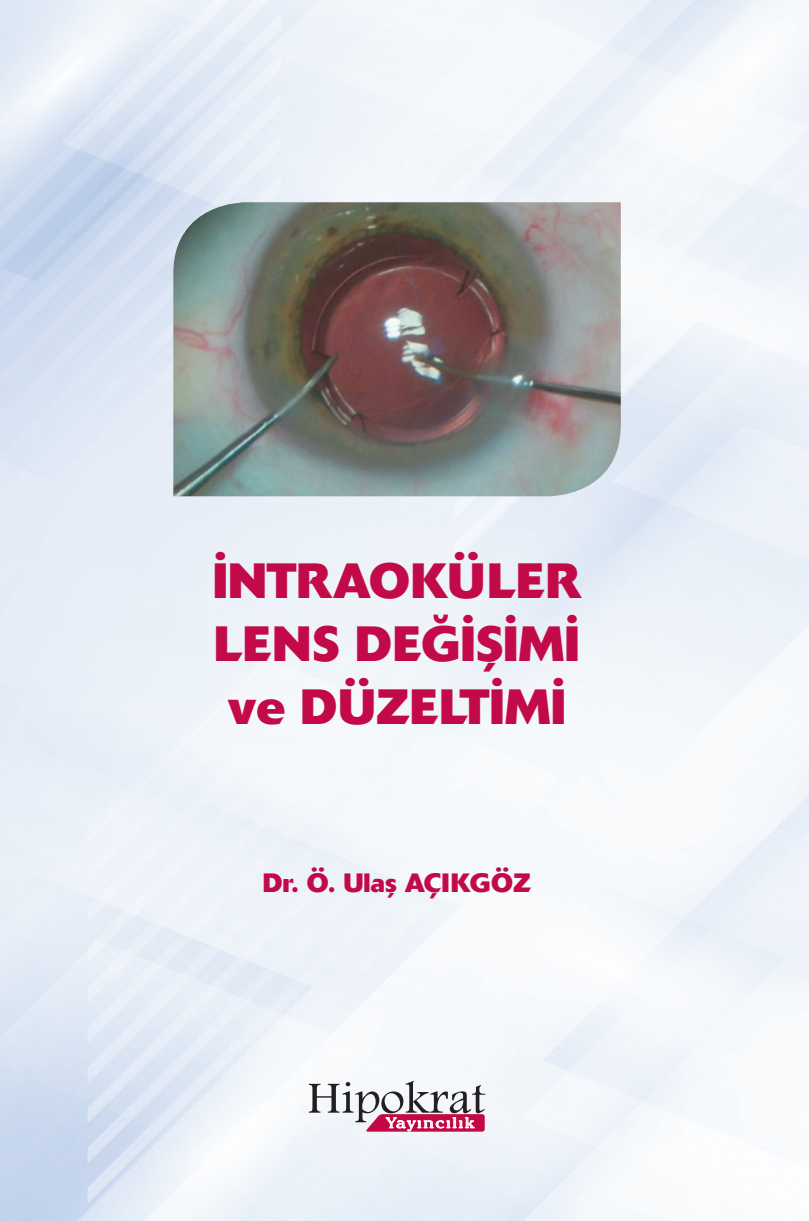
<style>
.page{position:relative;width:809px;height:1221px;background:#fff}
.page>*{position:absolute;margin:0;border:0;box-sizing:border-box;transform-origin:0 0}
.t1{font:700 49px/63px "Delta";color:#c30a49;text-align:justify}
.t2{font:700 26.25px "Delta";color:#c30a49}
.t3{font:14.53px "Cheltenham";letter-spacing:.1em;color:#fff;scale:1.2 1}
</style>
<div class="page">
<img style="left:0;top:0;width:809px;height:1220px">
<svg style="left:309px;top:1080px;width:176px;height:51px"></svg>
<img style="left:173px;top:202px;width:447px;height:294px">
<p class="t1" style="left:213px;top:549px;width:370px">İNTRAOKÜLER LENS DEĞİŞİMİ ve DÜZELTİMİ</p>
<p class="t2" style="left:263px;top:866px;width:270px">Dr. Ö. Ulaş AÇIKGÖZ</p>
<p class="t3" style="left:386px;top:1113px;width:75px">Yayıncılık</p>
</div>
